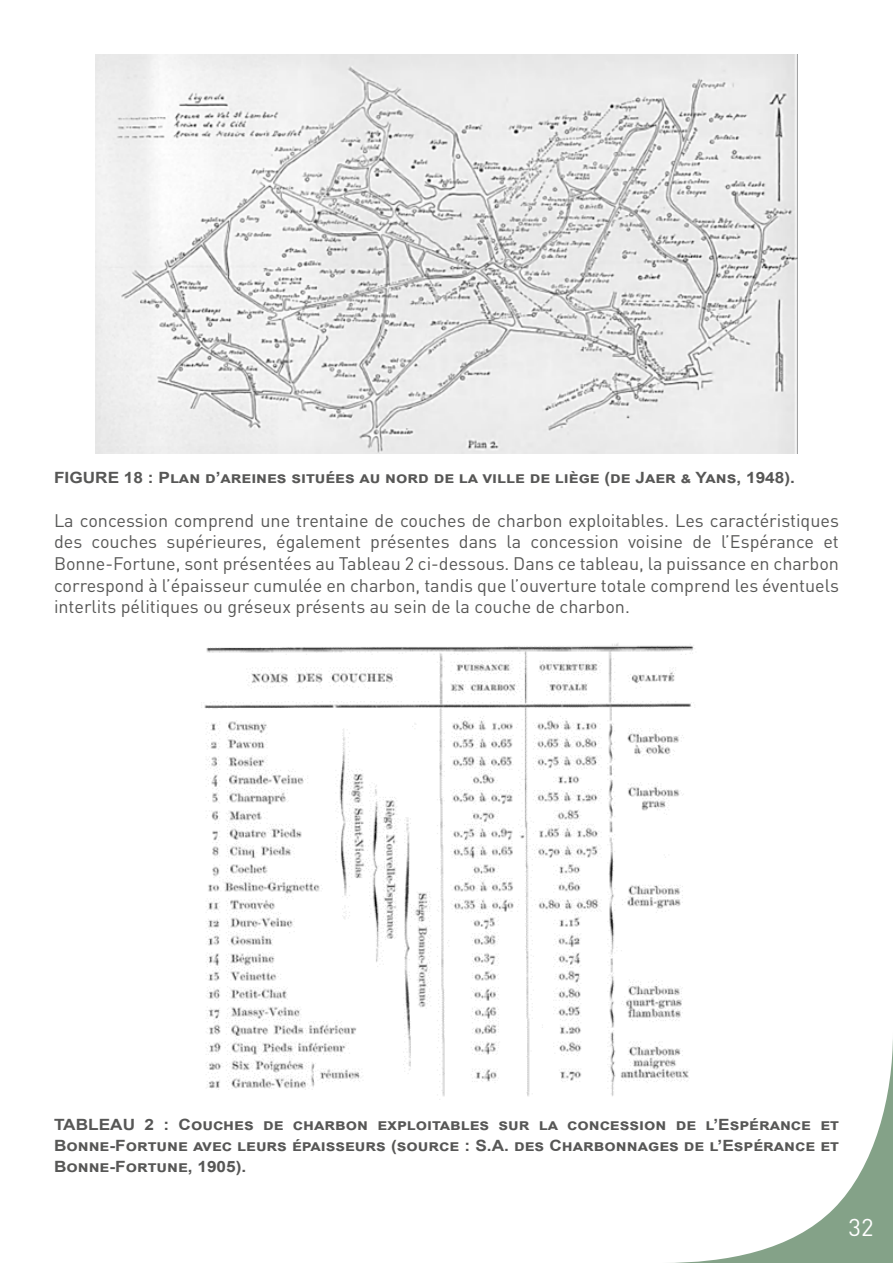
<style>
.page{position:relative;width:893px;height:1263px;background:#fff}
.page>*{position:absolute;margin:0;border:0;box-sizing:border-box;transform-origin:0 0}
.t1{font:24px "DINOT";color:#fff}
.t2{font:18px/21.6px "DINOT";color:#575756;text-align:justify}
.t3{font:700 15.6px/21.3px "Arial";color:#575756;text-align:justify;scale:1.11 1}
</style>
<div class="page">
<svg style="left:672px;top:1039px;width:221px;height:224px"></svg>
<img style="left:95px;top:54px;width:703px;height:399px">
<img style="left:201px;top:643px;width:499px;height:457px">
<p class="t3" style="left:54px;top:467px;width:669px">FIGURE 18 : Plan d’areines situées au nord de la ville de liège (de Jaer &amp; Yans, 1948).</p>
<p class="t2" style="left:54px;top:509px;width:786px">La concession comprend une trentaine de couches de charbon exploitables. Les caractéristiques des couches supérieures, également présentes dans la concession voisine de l’Espérance et Bonne-Fortune, sont présentées au Tableau 2 ci-dessous. Dans ce tableau, la puissance en charbon correspond à l’épaisseur cumulée en charbon, tandis que l’ouverture totale comprend les éventuels interlits pélitiques ou gréseux présents au sein de la couche de charbon.</p>
<p class="t3" style="left:54px;top:1114px;width:709px">TABLEAU 2 : Couches de charbon exploitables sur la concession de l’Espérance et Bonne-Fortune avec leurs épaisseurs (source : S.A. des Charbonnages de l’Espérance et Bonne-Fortune, 1905).</p>
<h1 class="t1" style="left:848px;top:1212px;width:27px">32</h1>
</div>
